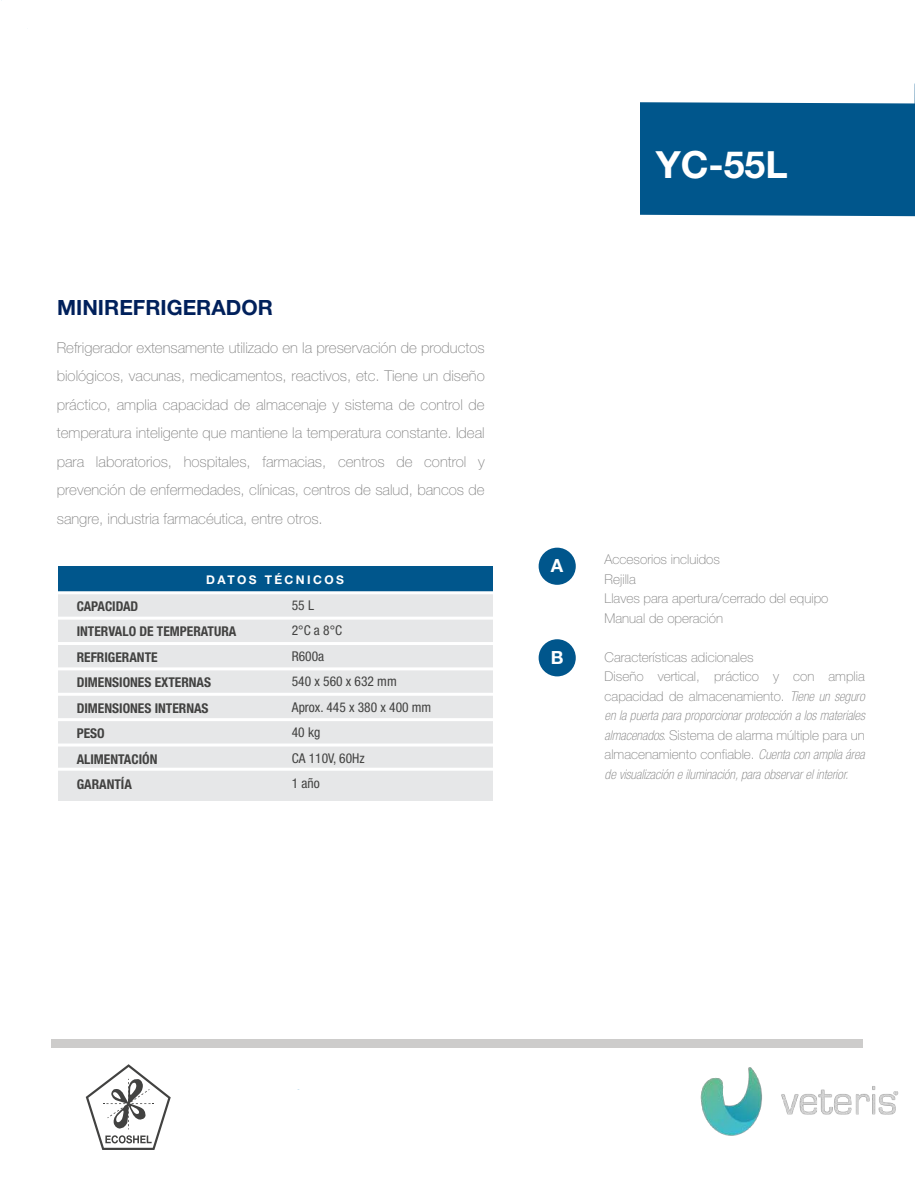
<style>
.page{position:relative;width:915px;height:1191px;background:#fff}
.page>*{position:absolute;margin:0;border:0;box-sizing:border-box;transform-origin:0 0}
.t1{font:700 37.5px "Helvetica Neue LT Std";color:#fff}
.t2{font:700 21px "Helvetica Neue LT Std";color:#00205b}
.t3{font:700 18.15px "Helvetica Neue LT Std";color:#fff}
.t4{font:100 15px/28.5px "Helvetica Neue";color:#808080;text-align:justify}
.t5{font:100 13.5px/19.5px "Helvetica Neue";color:#808080}
.t6{font:700 condensed 13.5px/25.5px "Helvetica Neue LT Std";color:#424241}
.t7{font:italic 100 condensed 13.5px "Helvetica Neue LT Std";color:#808080}
.t8{font:condensed 13.5px/25.5px "Helvetica Neue LT Std";color:#424241}
.t9{font:700 12px "Helvetica Neue LT Std";letter-spacing:.2em;color:#fff}
.s1{font-family:"Helvetica Neue LT Std";font-style:italic;font-stretch:condensed}
</style>
<div class="page">
<div style="left:539px;top:547px;width:37px;height:38px;background:#00568c;border-radius:50%"></div>
<div style="left:539px;top:639px;width:37px;height:37px;background:#00568c;border-radius:50%"></div>
<div style="left:58px;top:566px;width:435px;height:235px;background:#e6e7e8"></div>
<div style="left:58px;top:566px;width:435px;height:27px;background:#00568c"></div>
<hr style="left:57px;top:616px;width:438px;height:3px;background:#fff">
<hr style="left:57px;top:642px;width:438px;height:3px;background:#fff">
<hr style="left:57px;top:667px;width:438px;height:3px;background:#fff">
<hr style="left:57px;top:693px;width:438px;height:3px;background:#fff">
<hr style="left:57px;top:718px;width:438px;height:3px;background:#fff">
<hr style="left:57px;top:743px;width:438px;height:3px;background:#fff">
<hr style="left:57px;top:767px;width:438px;height:3px;background:#fff">
<hr style="left:57px;top:591px;width:438px;height:3px;background:#fff">
<svg style="left:86px;top:1064px;width:85px;height:86px"></svg>
<div style="left:51px;top:1039px;width:638px;height:9px;background:#cdcccb"></div>
<img style="left:689px;top:1039px;width:210px;height:97px">
<svg style="left:640px;top:83px;width:275px;height:134px"></svg>
<h2 class="t2" style="left:57px;top:295px;width:217px">MINIREFRIGERADOR</h2>
<p class="t4" style="left:57px;top:333px;width:429px">Refrigerador extensamente utilizado en la preservación de productos biológicos, vacunas, medicamentos, reactivos, etc. Tiene un diseño práctico, amplia capacidad de almacenaje y sistema de control de temperatura inteligente que mantiene la temperatura constante. Ideal para laboratorios, hospitales, farmacias, centros de control y prevención de enfermedades, clínicas, centros de salud, bancos de sangre, industria farmacéutica, entre otros.</p>
<p class="t9" style="left:206px;top:572px;width:139px">DATOS TÉCNICOS</p>
<p class="t6" style="left:77px;top:593px;width:161px">CAPACIDAD<br>INTERVALO DE TEMPERATURA<br>REFRIGERANTE<br>DIMENSIONES EXTERNAS<br>DIMENSIONES INTERNAS<br>PESO<br>ALIMENTACIÓN<br>GARANTÍA</p>
<p class="t8" style="left:292px;top:592px;width:141px">55 L<br>2°C a 8°C<br>R600a<br>540 x 560 x 632 mm<br>Aprox. 445 x 380 x 400 mm<br>40 kg<br>CA 110V, 60Hz<br>1 año</p>
<h1 class="t1" style="left:656px;top:141px;width:133px">YC-55L</h1>
<p class="t3" style="left:551px;top:554px;width:14px">A</p>
<p class="t3" style="left:551px;top:646px;width:14px">B</p>
<p class="t5" style="left:605px;top:549px;width:225px">Accesorios incluidos<br>Rejilla<br>Llaves para apertura/cerrado del equipo<br>Manual de operación</p>
<p class="t5" style="left:605px;top:647px;width:262px">Características adicionales<br>Diseño vertical, práctico y con amplia capacidad de almacenamiento. <span class="s1">Tiene un seguro</span></p>
<p class="t7" style="left:605px;top:708px;width:262px">en la puerta para proporcionar protección a los materiales</p>
<p class="t5" style="left:605px;top:725px;width:262px"><span class="s1">almacenados.</span> Sistema de alarma múltiple para un almacenamiento confiable. <span class="s1">Cuenta con amplia área</span></p>
<p class="t7" style="left:605px;top:766px;width:245px">de visualización e iluminación, para observar el interior.</p>
</div>
